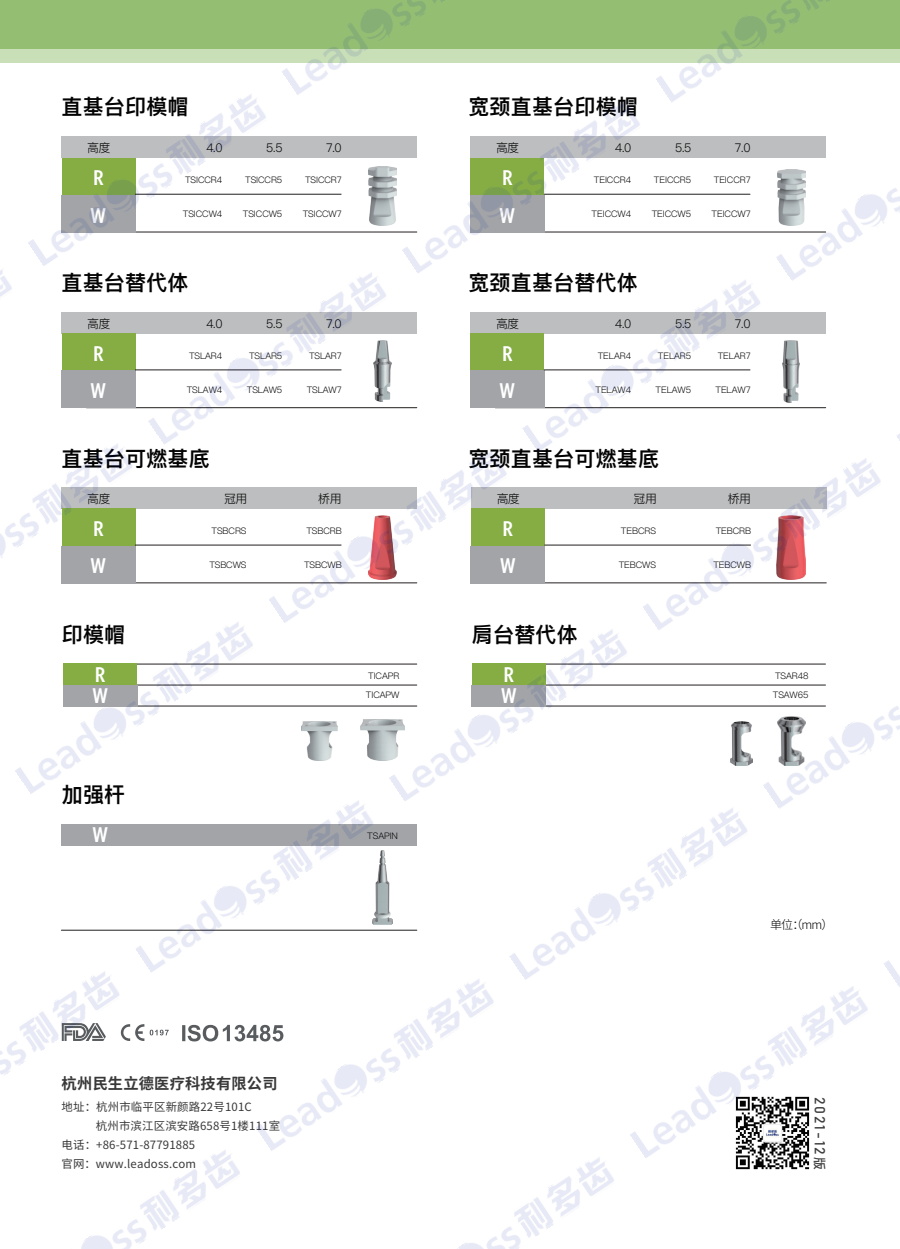
<style>
.page{position:relative;width:900px;height:1249px;background:#fff}
.page>*{position:absolute;margin:0;border:0;box-sizing:border-box;transform-origin:0 0}
.t1{font:600 21px "Ping Fang TC";letter-spacing:.01em;color:#030303}
.t2{font:500 20.55px/37.8px "Climerick";color:#fff}
.t3{font:700 15.15px "Source Han Sans CN";letter-spacing:.015em;color:#383839}
.t4{font:14.4px "Bahnschrift";letter-spacing:.13em;color:#3e3e3f}
.t5{font:300 12px "Ping Fang TC";letter-spacing:-.07em;color:#030303}
.t6{font:300 12px "Source Han Sans CN";color:#030303}
.t7{font:11.4px "Source Han Sans CN";letter-spacing:.015em;color:#383839}
.t8{font:300 9px/19.5px "Ping Fang TC";letter-spacing:-.01em;color:#030303}
.s1{font-family:"Source Han Sans CN";font-weight:500;font-size:12.75px}
</style>
<div class="page">
<div style="left:62px;top:137px;width:355px;height:21px;background:#bdbebf"></div>
<hr style="left:109px;top:685px;width:308px;height:1px;background:#231f20">
<hr style="left:109px;top:664px;width:308px;height:1px;background:#231f20">
<hr style="left:517px;top:664px;width:308px;height:1px;background:#231f20">
<hr style="left:109px;top:706px;width:308px;height:1px;background:#231f20">
<hr style="left:61px;top:930px;width:356px;height:1px;background:#231f20">
<svg style="left:124px;top:1024px;width:20px;height:17px"></svg>
<svg style="left:150px;top:1029px;width:19px;height:6px"></svg>
<svg style="left:182px;top:1025px;width:74px;height:16px"></svg>
<div style="left:62px;top:824px;width:355px;height:21px;background:#a2a4a7"></div>
<hr style="left:517px;top:685px;width:308px;height:1px;background:#231f20">
<hr style="left:517px;top:706px;width:308px;height:1px;background:#231f20">
<hr style="left:86px;top:232px;width:331px;height:1px;background:#231f20">
<hr style="left:135px;top:194px;width:206px;height:1px;background:#231f20">
<div style="left:0;top:23px;width:899px;height:40px;background:#c9dfb8"></div>
<div style="left:0;top:0;width:899px;height:49px;background:#94bf72"></div>
<img style="left:301px;top:721px;width:36px;height:40px">
<img style="left:361px;top:720px;width:28px;height:41px">
<img style="left:730px;top:722px;width:22px;height:43px">
<img style="left:377px;top:850px;width:15px;height:74px">
<img style="left:368px;top:166px;width:28px;height:59px">
<div style="left:470px;top:137px;width:355px;height:21px;background:#bdbebf"></div>
<hr style="left:495px;top:232px;width:330px;height:1px;background:#231f20">
<hr style="left:544px;top:194px;width:206px;height:1px;background:#231f20">
<div style="left:62px;top:312px;width:355px;height:21px;background:#bdbebf"></div>
<hr style="left:86px;top:407px;width:331px;height:1px;background:#231f20">
<div style="left:62px;top:334px;width:73px;height:37px;background:#85ad44"></div>
<div style="left:61px;top:371px;width:74px;height:37px;background:#a2a4a7"></div>
<hr style="left:135px;top:370px;width:206px;height:1px;background:#231f20">
<div style="left:470px;top:312px;width:355px;height:21px;background:#bdbebf"></div>
<hr style="left:495px;top:407px;width:330px;height:1px;background:#231f20">
<div style="left:470px;top:334px;width:74px;height:37px;background:#85ad44"></div>
<div style="left:470px;top:371px;width:74px;height:37px;background:#a2a4a7"></div>
<img style="left:390px;top:361px;width:1px;height:38px">
<img style="left:782px;top:341px;width:17px;height:61px">
<div style="left:62px;top:487px;width:355px;height:22px;background:#bdbebf"></div>
<hr style="left:86px;top:582px;width:331px;height:1px;background:#231f20">
<hr style="left:135px;top:545px;width:206px;height:1px;background:#231f20">
<div style="left:471px;top:487px;width:355px;height:22px;background:#bdbebf"></div>
<hr style="left:496px;top:582px;width:330px;height:1px;background:#231f20">
<div style="left:471px;top:509px;width:74px;height:37px;background:#85ad44"></div>
<div style="left:471px;top:546px;width:74px;height:37px;background:#a2a4a7"></div>
<hr style="left:544px;top:545px;width:206px;height:1px;background:#231f20">
<img style="left:735px;top:1159px;width:75px;height:11px">
<img style="left:630px;top:986px;width:238px;height:173px">
<img style="left:81px;top:1150px;width:159px;height:99px">
<img style="left:0;top:971px;width:124px;height:104px">
<img style="left:457px;top:1157px;width:157px;height:92px">
<img style="left:256px;top:979px;width:238px;height:172px">
<img style="left:135px;top:800px;width:242px;height:172px">
<img style="left:15px;top:622px;width:242px;height:172px">
<img style="left:0;top:443px;width:137px;height:141px">
<img style="left:0;top:270px;width:12px;height:27px">
<img style="left:509px;top:808px;width:238px;height:172px">
<img style="left:389px;top:629px;width:242px;height:172px">
<img style="left:269px;top:451px;width:242px;height:172px">
<img style="left:148px;top:272px;width:242px;height:172px">
<img style="left:28px;top:94px;width:242px;height:172px">
<img style="left:884px;top:960px;width:15px;height:26px">
<img style="left:763px;top:663px;width:136px;height:146px">
<img style="left:642px;top:458px;width:239px;height:172px">
<img style="left:522px;top:280px;width:242px;height:172px">
<img style="left:402px;top:102px;width:242px;height:171px">
<img style="left:282px;top:0;width:163px;height:95px">
<img style="left:776px;top:136px;width:123px;height:145px">
<img style="left:656px;top:0;width:174px;height:103px">
<h1 class="t1" style="left:61px;top:94px;width:129px">直基台印模帽</h1>
<h3 class="t5" style="left:87px;top:140px;width:25px">高度</h3>
<h2 class="t2" style="left:91px;top:160px;width:16px">R<br>W</h2>
<h3 class="t5" style="left:206px;top:140px;width:18px">4.0</h3>
<h3 class="t5" style="left:266px;top:140px;width:18px">5.5</h3>
<h3 class="t5" style="left:326px;top:140px;width:17px">7.0</h3>
<p class="t8" style="left:185px;top:170px;width:39px">TSICCR4</p>
<p class="t8" style="left:183px;top:204px;width:41px">TSICCW4</p>
<p class="t8" style="left:245px;top:170px;width:39px">TSICCR5</p>
<p class="t8" style="left:243px;top:204px;width:41px">TSICCW5</p>
<p class="t8" style="left:305px;top:170px;width:38px">TSICCR7</p>
<p class="t8" style="left:303px;top:204px;width:40px">TSICCW7</p>
<h1 class="t1" style="left:61px;top:270px;width:129px">直基台替代体</h1>
<h3 class="t5" style="left:87px;top:316px;width:25px">高度</h3>
<h3 class="t5" style="left:206px;top:316px;width:18px">4.0</h3>
<h3 class="t5" style="left:266px;top:316px;width:18px">5.5</h3>
<h3 class="t5" style="left:326px;top:316px;width:17px">7.0</h3>
<h2 class="t2" style="left:91px;top:335px;width:16px">R<br>W</h2>
<p class="t8" style="left:249px;top:346px;width:35px">TSLAR5</p>
<p class="t8" style="left:247px;top:380px;width:37px">TSLAW5</p>
<p class="t8" style="left:189px;top:346px;width:35px">TSLAR4</p>
<p class="t8" style="left:187px;top:380px;width:37px">TSLAW4</p>
<p class="t8" style="left:309px;top:346px;width:34px">TSLAR7</p>
<p class="t8" style="left:307px;top:380px;width:36px">TSLAW7</p>
<h1 class="t1" style="left:61px;top:446px;width:150px">直基台可燃基底</h1>
<h1 class="t1" style="left:468px;top:94px;width:171px">宽颈直基台印模帽</h1>
<h3 class="t5" style="left:496px;top:140px;width:25px">高度</h3>
<h3 class="t5" style="left:615px;top:140px;width:18px">4.0</h3>
<h3 class="t5" style="left:675px;top:140px;width:18px">5.5</h3>
<h3 class="t5" style="left:735px;top:140px;width:17px">7.0</h3>
<h2 class="t2" style="left:500px;top:160px;width:16px">R<br>W</h2>
<p class="t8" style="left:654px;top:170px;width:39px">TEICCR5</p>
<p class="t8" style="left:651px;top:204px;width:41px">TEICCW5</p>
<p class="t8" style="left:593px;top:170px;width:39px">TEICCR4</p>
<p class="t8" style="left:591px;top:204px;width:41px">TEICCW4</p>
<p class="t8" style="left:713px;top:170px;width:38px">TEICCR7</p>
<p class="t8" style="left:711px;top:204px;width:40px">TEICCW7</p>
<h1 class="t1" style="left:468px;top:270px;width:171px">宽颈直基台替代体</h1>
<h3 class="t5" style="left:496px;top:316px;width:25px">高度</h3>
<h3 class="t5" style="left:615px;top:316px;width:18px">4.0</h3>
<h3 class="t5" style="left:675px;top:316px;width:18px">5.5</h3>
<h3 class="t5" style="left:735px;top:316px;width:17px">7.0</h3>
<h2 class="t2" style="left:500px;top:335px;width:16px">R<br>W</h2>
<p class="t8" style="left:657px;top:346px;width:35px">TELAR5</p>
<p class="t8" style="left:655px;top:380px;width:37px">TELAW5</p>
<p class="t8" style="left:597px;top:346px;width:35px">TELAR4</p>
<p class="t8" style="left:595px;top:380px;width:37px">TELAW4</p>
<p class="t8" style="left:717px;top:346px;width:34px">TELAR7</p>
<p class="t8" style="left:715px;top:380px;width:37px">TELAW7</p>
<h1 class="t1" style="left:468px;top:446px;width:192px">宽颈直基台可燃基底</h1>
<h3 class="t5" style="left:87px;top:491px;width:25px">高度</h3>
<h2 class="t2" style="left:91px;top:510px;width:16px">R<br>W</h2>
<h3 class="t5" style="left:224px;top:491px;width:25px">冠用</h3>
<h3 class="t5" style="left:318px;top:491px;width:25px">桥用</h3>
<h3 class="t5" style="left:496px;top:491px;width:25px">高度</h3>
<h2 class="t2" style="left:500px;top:510px;width:16px">R<br>W</h2>
<p class="t8" style="left:211px;top:521px;width:36px">TSBCRS</p>
<p class="t8" style="left:209px;top:555px;width:39px">TSBCWS</p>
<p class="t8" style="left:306px;top:521px;width:37px">TSBCRB</p>
<p class="t8" style="left:304px;top:555px;width:39px">TSBCWB</p>
<h1 class="t1" style="left:62px;top:622px;width:65px">印模帽</h1>
<h1 class="t1" style="left:472px;top:622px;width:107px">肩台替代体</h1>
<h3 class="t5" style="left:633px;top:491px;width:25px">冠用</h3>
<h3 class="t5" style="left:727px;top:491px;width:25px">桥用</h3>
<p class="t8" style="left:621px;top:521px;width:36px">TEBCRS</p>
<p class="t8" style="left:618px;top:555px;width:39px">TEBCWS</p>
<p class="t8" style="left:715px;top:521px;width:37px">TEBCRB</p>
<p class="t8" style="left:713px;top:555px;width:39px">TEBCWB</p>
<h2 class="t2" style="left:93px;top:665px;width:16px;line-height:21.3px">R<br>W</h2>
<h2 class="t2" style="left:501px;top:665px;width:16px;line-height:21.3px">R<br>W</h2>
<p class="t8" style="left:366px;top:666px;width:35px">TICAPR<br>TICAPW</p>
<p class="t8" style="left:772px;top:666px;width:37px">TSAR48<br>TSAW65</p>
<h1 class="t1" style="left:62px;top:782px;width:65px">加强杆</h1>
<h2 class="t2" style="left:93px;top:817px;width:16px">W</h2>
<p class="t8" style="left:367px;top:826px;width:32px">TSAPIN</p>
<h3 class="t3" style="left:62px;top:1074px;width:217px">杭州民生立德医疗科技有限公司</h3>
<p class="t7" style="left:62px;top:1100px;width:192px">地址：杭州市临平区新颜路22号101C</p>
<p class="t7" style="left:96px;top:1119px;width:186px">杭州市滨江区滨安路658号1楼111室</p>
<p class="t7" style="left:62px;top:1138px;width:135px">电话：+86-571-87791885</p>
<p class="t7" style="left:62px;top:1157px;width:136px">官网：www.leadoss.com</p>
<h3 class="t6" style="left:770px;top:917px;width:65px">单位（mm）</h3>
<h3 class="t6" style="left:792px;top:917px;width:13px">：</h3>
<h3 class="t4" style="left:830px;top:1097px;width:74px;rotate:90deg">2021-12<span class="s1">版</span></h3>
</div>
